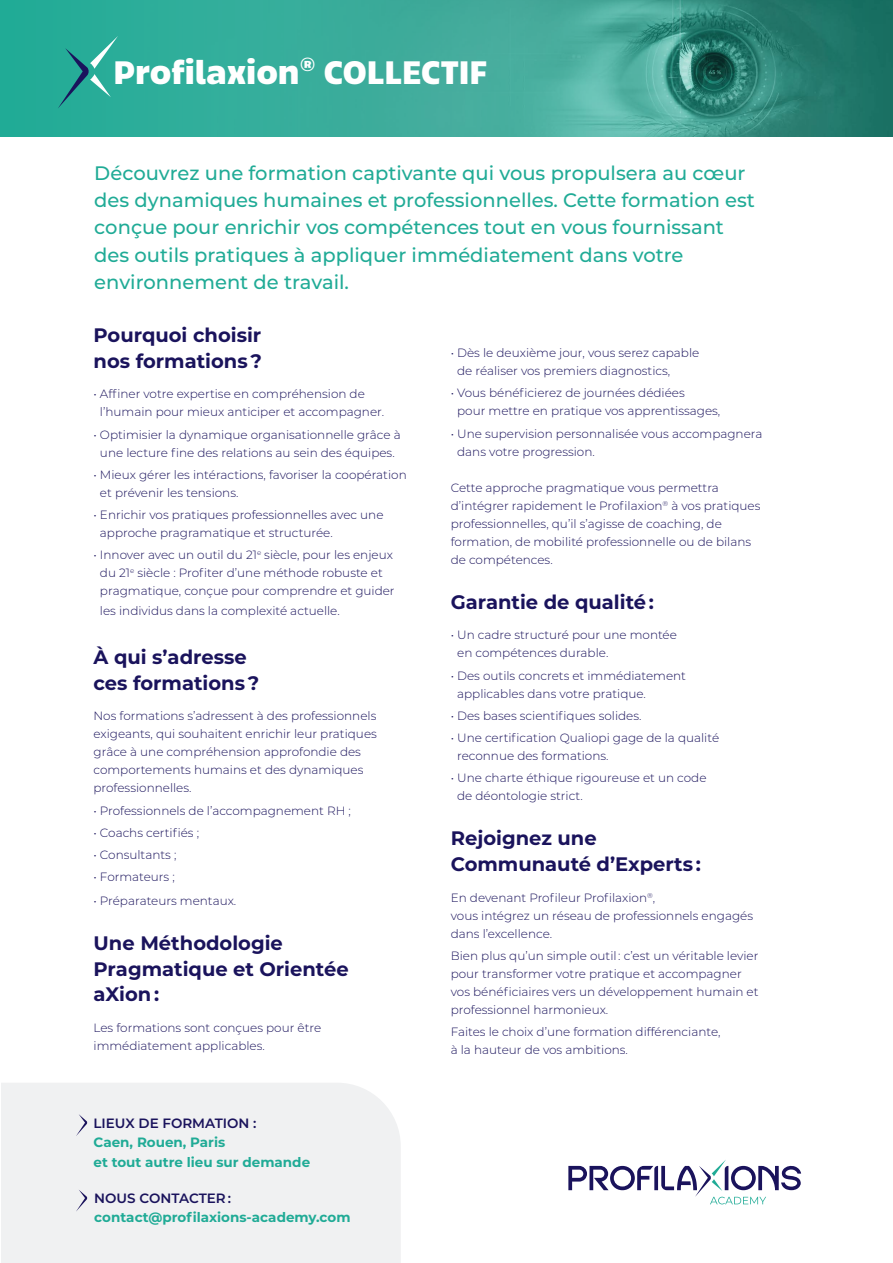
<style>
.page{position:relative;width:893px;height:1263px;background:#fff}
.page>*{position:absolute;margin:0;border:0;box-sizing:border-box;transform-origin:0 0}
.t1{font:700 36px "Bruna";color:#fff}
.t2{font:500 19.5px/27px "Montserrat";color:#20ab96}
.t3{font:700 19.5px/25.5px "Montserrat";color:#1a135c}
.t4{font:700 13.5px/19.5px "Montserrat";color:#20ab96}
.t5{font:600 13.5px "Montserrat";color:#1a135c}
.t6{font:300 12px/18px "Montserrat";color:#1a135c}
</style>
<div class="page">
<svg style="left:0;top:0;width:893px;height:136px;background:#37a191"></svg>
<svg style="left:58px;top:36px;width:60px;height:73px;background:#31a799"></svg>
<div style="left:1px;top:1083px;width:400px;height:180px;background:#f0f1f2"></div>
<svg style="left:568px;top:1160px;width:233px;height:44px"></svg>
<svg style="left:76px;top:1114px;width:11px;height:22px"></svg>
<svg style="left:76px;top:1189px;width:11px;height:23px"></svg>
<h1 class="t1" style="left:113px;top:52px;width:376px">Profilaxion<sup>®</sup> COLLECTIF</h1>
<p class="t2" style="left:94px;top:159px;width:662px">Découvrez une formation captivante qui vous propulsera au cœur des dynamiques humaines et professionnelles. Cette formation est conçue pour enrichir vos compétences tout en vous fournissant des outils pratiques à appliquer immédiatement dans votre environnement de travail.</p>
<h2 class="t3" style="left:94px;top:321px;width:170px">Pourquoi choisir nos formations ?</h2>
<p class="t6" style="left:100px;top:385px;width:286px;text-indent:-6px">• Affiner votre expertise en compréhension de l’humain pour mieux anticiper et accompagner.</p>
<p class="t6" style="left:94px;top:425px;width:309px;text-align:center">• Optimisier la dynamique organisationnelle grâce à une lecture fine des relations au sein des équipes.</p>
<p class="t6" style="left:100px;top:465px;width:308px;text-indent:-6px">• Mieux gérer les intéractions, favoriser la coopération et prévenir les tensions.</p>
<p class="t6" style="left:100px;top:505px;width:285px;text-indent:-6px">• Enrichir vos pratiques professionnelles avec une approche pragramatique et structurée.</p>
<p class="t6" style="left:94px;top:546px;width:303px;text-align:center">• Innover avec un outil du 21<sup>e</sup> siècle, pour les enjeux du 21<sup>e</sup> siècle : Profiter d’une méthode robuste et pragmatique, conçue pour comprendre et guider</p>
<p class="t6" style="left:100px;top:601px;width:241px">les individus dans la complexité actuelle.</p>
<h2 class="t3" style="left:94px;top:643px;width:167px">À qui s’adresse ces formations ?</h2>
<p class="t6" style="left:94px;top:707px;width:285px">Nos formations s’adressent à des professionnels exigeants, qui souhaitent enrichir leur pratiques grâce à une compréhension approfondie des comportements humains et des dynamiques professionnelles.</p>
<p class="t6" style="left:94px;top:801px;width:259px">• Professionnels de l’accompagnement RH ;</p>
<p class="t6" style="left:94px;top:823px;width:107px">• Coachs certifiés ;</p>
<p class="t6" style="left:94px;top:845px;width:84px">• Consultants ;</p>
<p class="t6" style="left:94px;top:868px;width:83px">• Formateurs ;</p>
<p class="t6" style="left:94px;top:891px;width:144px">• Préparateurs mentaux.</p>
<h2 class="t3" style="left:94px;top:929px;width:257px">Une Méthodologie<br>Pragmatique et Orientée aXion :</h2>
<p class="t6" style="left:94px;top:1018px;width:229px">Les formations sont conçues pour être immédiatement applicables.</p>
<p class="t5" style="left:94px;top:1113px;width:164px">LIEUX DE FORMATION :</p>
<p class="t4" style="left:94px;top:1132px;width:218px">Caen, Rouen, Paris<br>et tout autre lieu sur demande</p>
<p class="t5" style="left:94px;top:1188px;width:138px">NOUS CONTACTER :</p>
<p class="t4" style="left:94px;top:1207px;width:258px">contact@profilaxions-academy.com</p>
<p class="t6" style="left:457px;top:343px;width:244px;text-indent:-6px">• Dès le deuxième jour, vous serez capable de réaliser vos premiers diagnostics,</p>
<p class="t6" style="left:457px;top:384px;width:265px;text-indent:-6px">• Vous bénéficierez de journées dédiées<br>pour mettre en pratique vos apprentissages,</p>
<p class="t6" style="left:457px;top:424px;width:307px;text-indent:-6px">• Une supervision personnalisée vous accompagnera dans votre progression.</p>
<p class="t6" style="left:451px;top:478px;width:311px">Cette approche pragmatique vous permettra d’intégrer rapidement le Profilaxion<sup>®</sup> à vos pratiques professionnelles, qu’il s’agisse de coaching, de formation, de mobilité professionnelle ou de bilans de compétences.</p>
<h2 class="t3" style="left:451px;top:588px;width:205px">Garantie de qualité :</h2>
<p class="t6" style="left:457px;top:626px;width:221px;text-indent:-6px">• Un cadre structuré pour une montée en compétences durable.</p>
<p class="t6" style="left:457px;top:666px;width:230px;text-indent:-6px">• Des outils concrets et immédiatement applicables dans votre pratique.</p>
<p class="t6" style="left:451px;top:706px;width:192px">• Des bases scientifiques solides.</p>
<p class="t6" style="left:457px;top:728px;width:263px;text-indent:-6px">• Une certification Qualiopi gage de la qualité reconnue des formations.</p>
<p class="t6" style="left:457px;top:769px;width:251px;text-indent:-6px">• Une charte éthique rigoureuse et un code de déontologie strict.</p>
<h2 class="t3" style="left:451px;top:825px;width:252px">Rejoignez une<br>Communauté d’Experts :</h2>
<p class="t6" style="left:451px;top:888px;width:304px">En devenant Profileur Profilaxion<sup>®</sup>,<br>vous intégrez un réseau de professionnels engagés dans l’excellence.</p>
<p class="t6" style="left:451px;top:946px;width:309px">Bien plus qu’un simple outil : c’est un véritable levier pour transformer votre pratique et accompagner vos bénéficiaires vers un développement humain et professionnel harmonieux.</p>
<p class="t6" style="left:451px;top:1022px;width:271px">Faites le choix d’une formation différenciante, à la hauteur de vos ambitions.</p>
</div>
